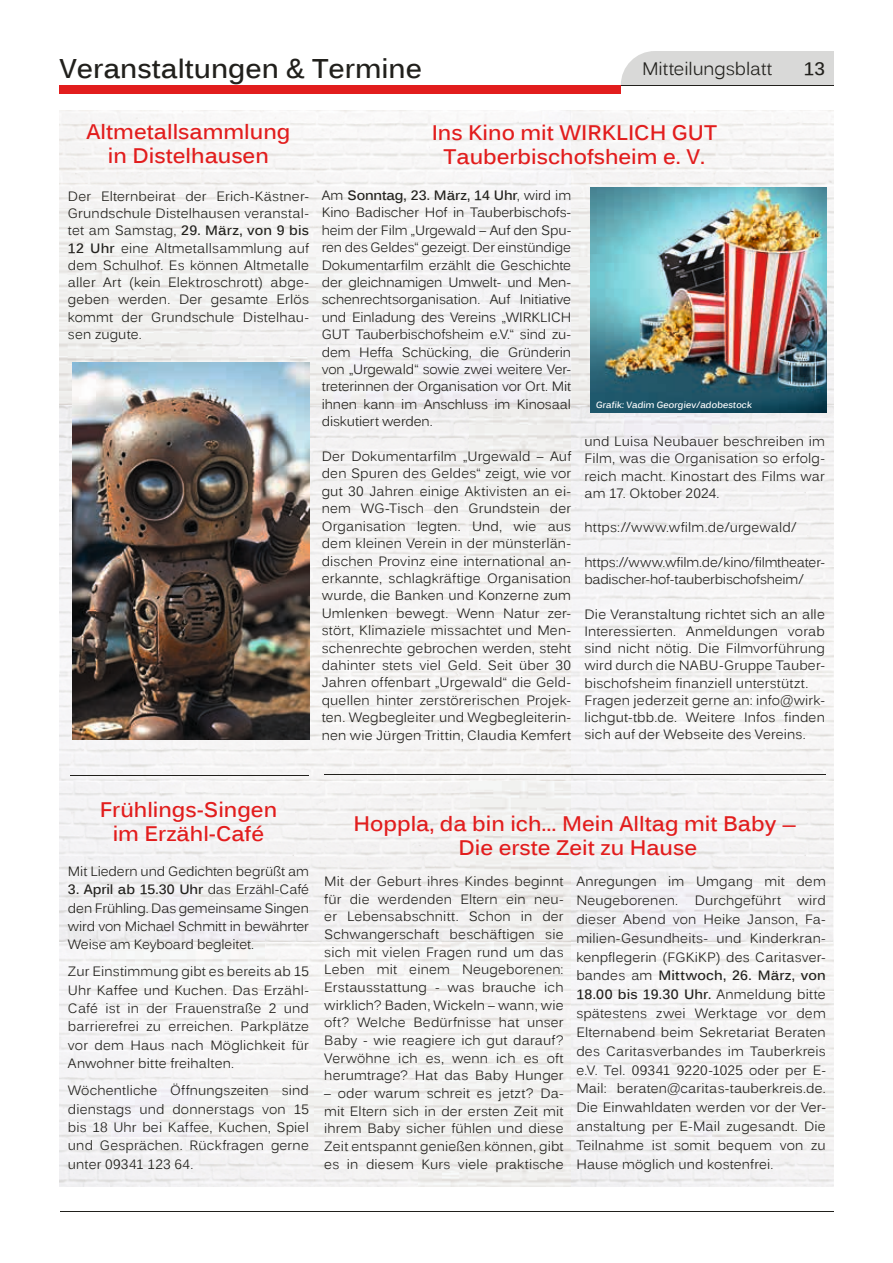
<style>
.page{position:relative;width:893px;height:1263px;background:#fff}
.page>*{position:absolute;margin:0;border:0;box-sizing:border-box;transform-origin:0 0}
.t1{font:700 27px "Kalinga";color:#21201c}
.t2{font:700 21px/24px "Kalinga";color:#e21d1d;text-align:center}
.t3{font:18px "Kalinga";letter-spacing:-.005em;color:#21201c}
.t4{font:700 18px "Kalinga";color:#21201c}
.t5{font:13.5px/17.4px "Kalinga";letter-spacing:.01em;color:#21201c;text-align:justify}
.t6{font:13.5px/17.2px "Kalinga";letter-spacing:-.015em;color:#21201c}
.t7{font:13.5px "Kalinga";letter-spacing:-.01em;color:#21201c}
.t8{font:700 9px "Kalinga";color:#fff}
.s1{font-weight:700}
.s2{font-family:"Utopia Std";font-weight:600}
</style>
<div class="page">
<hr style="left:60px;top:1211px;width:773px;height:1px;background:#21201c">
<svg style="left:60px;top:51px;width:773px;height:43px"></svg>
<img style="left:59px;top:111px;width:774px;height:1075px">
<img style="left:571px;top:111px;width:1px;height:294px">
<img style="left:59px;top:405px;width:512px;height:1px">
<hr style="left:324px;top:774px;width:501px;height:1px;background:#21201c">
<hr style="left:70px;top:775px;width:239px;height:1px;background:#21201c">
<img style="left:72px;top:362px;width:237px;height:377px">
<img style="left:590px;top:187px;width:237px;height:225px">
<h1 class="t1" style="left:60px;top:51px;width:364px">Veranstaltungen &amp; Termine</h1>
<h3 class="t3" style="left:642px;top:57px;width:132px">Mitteilungsblatt</h3>
<h3 class="t4" style="left:804px;top:57px;width:22px">13</h3>
<h2 class="t2" style="left:87px;top:121px;width:205px">Altmetallsammlung in Distelhausen</h2>
<h2 class="t2" style="left:432px;top:123px;width:287px">Ins Kino mit WIRKLICH GUT<br>Tauberbischofsheim e. V.</h2>
<p class="t5" style="left:68px;top:189px;width:242px">Der Elternbeirat der Erich-Kästner-Grundschule Distelhausen veranstal&shy;tet am Samstag, <span class="s1">29. März, von 9 bis 12 Uhr</span> eine Altmetallsammlung auf dem Schulhof. Es können Altmetalle aller Art (kein Elektroschrott) abge&shy;geben werden. Der gesamte Erlös kommt der Grundschule Distelhau&shy;sen zugute.</p>
<p class="t5" style="left:322px;top:188px;width:251px">Am <span class="s1">Sonntag, 23. März, 14 Uhr</span>, wird im Kino Badischer Hof in Tauberbischofs&shy;heim der Film „Urgewald – Auf den Spu&shy;ren des Geldes“ gezeigt. Der einstündige Dokumentarfilm erzählt die Geschichte der gleichnamigen Umwelt- und Men&shy;schenrechtsorganisation. Auf Initiative und Einladung des Vereins „WIRKLICH GUT Tauberbischofsheim e.V.“ sind zu&shy;dem Heffa Schücking, die Gründerin von „Urgewald“ sowie zwei weitere Ver&shy;treterinnen der Organisation vor Ort. Mit ihnen kann im Anschluss im Kinosaal diskutiert werden.</p>
<p class="t5" style="left:322px;top:449px;width:251px">Der Dokumentarfilm „Urgewald – Auf den Spuren des Geldes“ zeigt, wie vor gut 30 Jahren einige Aktivisten an ei&shy;nem WG-Tisch den Grundstein der Organisation legten. Und, wie aus dem kleinen Verein in der münsterlän&shy;dischen Provinz eine international an&shy;erkannte, schlagkräftige Organisation wurde, die Banken und Konzerne zum Umlenken bewegt. Wenn Natur zer&shy;stört, Klimaziele missachtet und Men&shy;schenrechte gebrochen werden, steht dahinter stets viel Geld. Seit über 30<br>Jahren offenbart „Urgewald“ die Geld&shy;quellen hinter zerstörerischen Projek&shy;ten. Wegbegleiter und Wegbegleiterin&shy;nen wie Jürgen Trittin, Claudia Kemfert</p>
<p class="t8" style="left:596px;top:399px;width:159px">Grafik: Vadim Georgiev/adobestock</p>
<p class="t5" style="left:584px;top:434px;width:242px">und Luisa Neubauer beschreiben im Film, was die Organisation so erfolg&shy;reich macht. Kinostart des Films war am 17. Oktober 2024.</p>
<p class="t5" style="left:584px;top:520px;width:214px">https://www.wfilm.de/urgewald/</p>
<p class="t6" style="left:584px;top:555px;width:242px">https://www.wfilm.de/kino/filmtheater&shy;badischer-hof-tauberbischofsheim/</p>
<p class="t5" style="left:584px;top:606px;width:242px;text-align:left">Die Veranstaltung richtet sich an alle Interessierten. Anmeldungen vorab sind nicht nötig. Die Filmvorführung wird durch die NABU-Gruppe Tauber&shy;bischofsheim finanziell unterstützt.<br>Fragen jederzeit gerne an: info@wirk&shy;lichgut-tbb.de. Weitere Infos finden sich auf der Webseite des Vereins.</p>
<h2 class="t2" style="left:100px;top:799px;width:179px">Frühlings-Singen im Erzähl-Café</h2>
<p class="t7" style="left:68px;top:862px;width:242px">Mit Liedern und Gedichten begrüßt am</p>
<p class="t5" style="left:68px;top:881px;width:242px;line-height:18.5px"><span class="s1">3. April ab 15.30 Uhr</span> das Erzähl-Café den Frühling. Das gemeinsame Singen wird von Michael Schmitt in bewährter Weise am Keyboard begleitet.</p>
<p class="t5" style="left:68px;top:963px;width:242px;line-height:18.5px">Zur Einstimmung gibt es bereits ab 15<br>Uhr Kaffee und Kuchen. Das Erzähl-Café ist in der Frauenstraße 2 und barrierefrei zu erreichen. Parkplätze vor dem Haus nach Möglichkeit für Anwohner bitte freihalten.</p>
<p class="t5" style="left:68px;top:1082px;width:242px;line-height:18.5px">Wöchentliche Öffnungszeiten sind dienstags und donnerstags von 15 bis 18 Uhr bei Kaffee, Kuchen, Spiel und Gesprächen. Rückfragen gerne unter 09341 123 64.</p>
<h2 class="t2" style="left:354px;top:813px;width:444px">Hoppla, da bin ich… Mein Alltag mit Baby <span class="s2">—<br></span>Die erste Zeit zu Hause</h2>
<p class="t5" style="left:324px;top:874px;width:241px">Mit der Geburt ihres Kindes beginnt für die werdenden Eltern ein neu&shy;er Lebensabschnitt. Schon in der Schwangerschaft beschäftigen sie sich mit vielen Fragen rund um das Leben mit einem Neugeborenen:<br>Erstausstattung - was brauche ich wirklich? Baden, Wickeln – wann, wie oft? Welche Bedürfnisse hat unser Baby - wie reagiere ich gut darauf?<br>Verwöhne ich es, wenn ich es oft herumtrage? Hat das Baby Hunger</p>
<p class="t5" style="left:324px;top:1086px;width:241px">– oder warum schreit es jetzt? Da&shy;mit Eltern sich in der ersten Zeit mit ihrem Baby sicher fühlen und diese Zeit entspannt genießen können, gibt es in diesem Kurs viele praktische</p>
<p class="t5" style="left:576px;top:873px;width:251px;line-height:18.9px">Anregungen im Umgang mit dem Neugeborenen. Durchgeführt wird dieser Abend von Heike Janson, Fa&shy;milien-Gesundheits- und Kinderkran&shy;kenpflegerin (FGKiKP) des Caritasver&shy;bandes am <span class="s1">Mittwoch, 26. März, von 18.00 bis 19.30 Uhr.</span> Anmeldung bitte spätestens zwei Werktage vor dem Elternabend beim Sekretariat Beraten des Caritasverbandes im Tauberkreis e.V. Tel. 09341 9220-1025 oder per E-Mail: beraten@caritas-tauberkreis.de.<br>Die Einwahldaten werden vor der Ver&shy;anstaltung per E-Mail zugesandt. Die Teilnahme ist somit bequem von zu Hause möglich und kostenfrei.</p>
</div>
